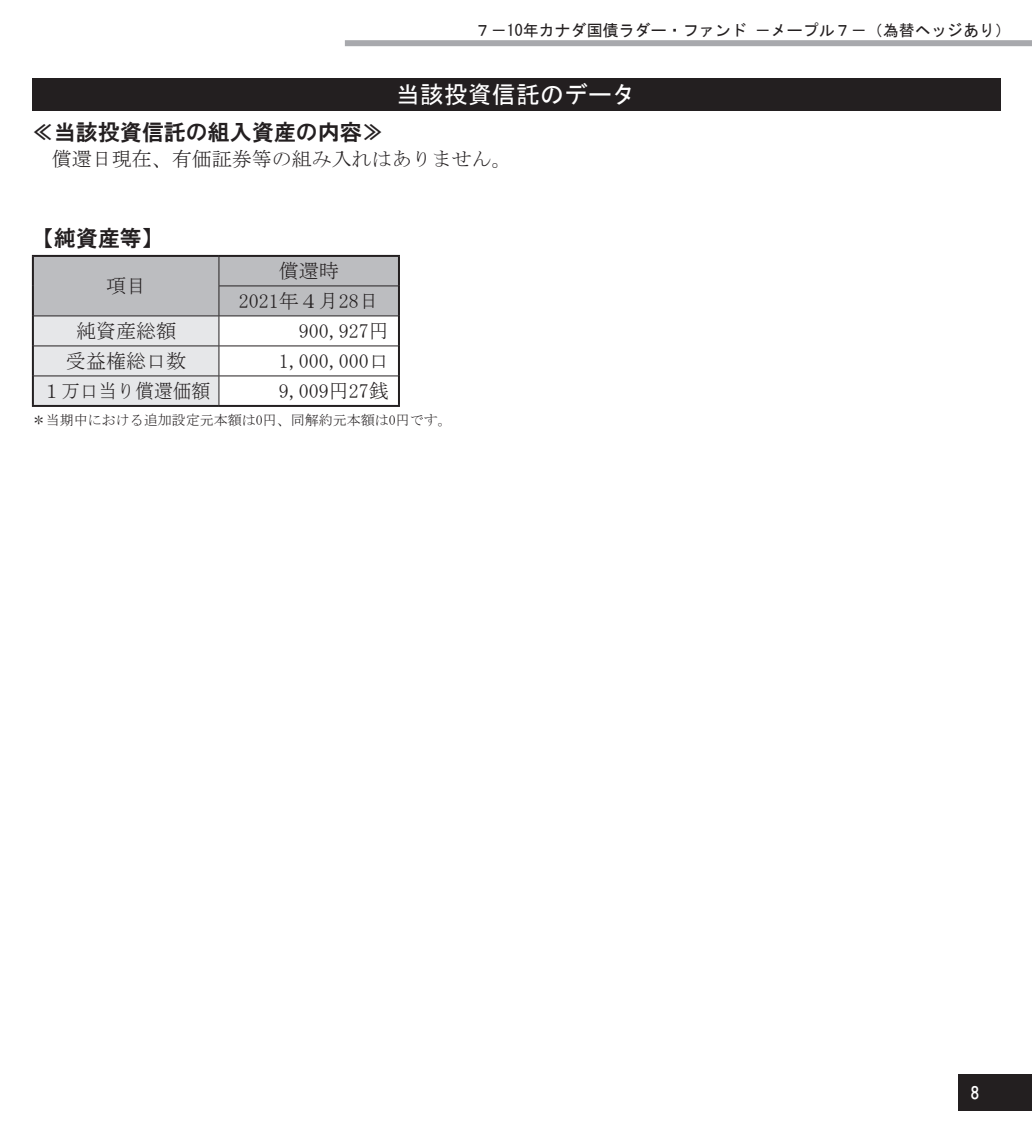
<style>
.page{position:relative;width:1032px;height:1134px;background:#fff}
.page>*{position:absolute;margin:0;border:0;box-sizing:border-box;transform-origin:0 0}
.t1{font:24px "MS Gothic";color:#fff}
.t2{font:22px "HGS Gothic E";color:#231f20}
.t3{font:20px/29.8px "MS Mincho";color:#231f20;text-align:center}
.t4{font:20px "MS Mincho";color:#231f20;scale:.93 1}
.t5{font:16.6px "HGS Gothic E";color:#fff}
.t6{font:16px "MS Gothic";color:#231f20}
.t7{font:14px "MS Mincho";color:#231f20}
</style>
<div class="page">
<div style="left:958px;top:1074px;width:74px;height:37px;background:#231f20"></div>
<div style="left:345px;top:40px;width:687px;height:6px;background:#a8a9ad"></div>
<div style="left:32px;top:78px;width:968px;height:32px;background:#231f20"></div>
<hr style="left:32px;top:255px;width:187px;height:2px;background:#231f20">
<hr style="left:32px;top:257px;width:2px;height:29px;background:#231f20">
<hr style="left:219px;top:255px;width:181px;height:2px;background:#231f20">
<hr style="left:398px;top:257px;width:2px;height:29px;background:#231f20">
<hr style="left:32px;top:286px;width:2px;height:30px;background:#231f20">
<hr style="left:398px;top:286px;width:2px;height:30px;background:#231f20">
<hr style="left:32px;top:316px;width:2px;height:30px;background:#231f20">
<hr style="left:398px;top:316px;width:2px;height:30px;background:#231f20">
<hr style="left:32px;top:346px;width:2px;height:30px;background:#231f20">
<hr style="left:398px;top:346px;width:2px;height:30px;background:#231f20">
<hr style="left:32px;top:376px;width:2px;height:29px;background:#231f20">
<hr style="left:398px;top:376px;width:2px;height:29px;background:#231f20">
<hr style="left:32px;top:405px;width:187px;height:2px;background:#231f20">
<hr style="left:219px;top:405px;width:181px;height:2px;background:#231f20">
<svg style="left:33px;top:256px;width:366px;height:149px"></svg>
<hr style="left:219px;top:285px;width:179px;height:1px;background:#231f20">
<p class="t6" style="left:475px;top:23px;width:537px">７－10年カナダ国債ラダー・ファンド －メープル７－（為替ヘッジあり）</p>
<p class="t1" style="left:396px;top:82px;width:241px">当該投資信託のデータ</p>
<p class="t2" style="left:32px;top:121px;width:353px">≪当該投資信託の組入資産の内容≫</p>
<p class="t3" style="left:52px;top:144px;width:462px">償還日現在、有価証券等の組み入れはありません。</p>
<p class="t2" style="left:32px;top:227px;width:134px">【純資産等】</p>
<p class="t3" style="left:106px;top:271px;width:42px">項目</p>
<p class="t3" style="left:239px;top:256px;width:142px">償還時<br>2021年４月28日</p>
<p class="t3" style="left:76px;top:316px;width:101px">純資産総額</p>
<p class="t3" style="left:299px;top:316px;width:91px">900,927円</p>
<p class="t3" style="left:66px;top:346px;width:121px">受益権総口数</p>
<p class="t3" style="left:279px;top:346px;width:111px">1,000,000口</p>
<p class="t4" style="left:43px;top:381px;width:182px">１万口当り償還価額</p>
<p class="t3" style="left:279px;top:376px;width:111px">9,009円27銭</p>
<p class="t7" style="left:32px;top:413px;width:422px">＊当期中における追加設定元本額は0円、同解約元本額は0円です。</p>
<p class="t5" style="left:970px;top:1085px;width:11px">8</p>
</div>
